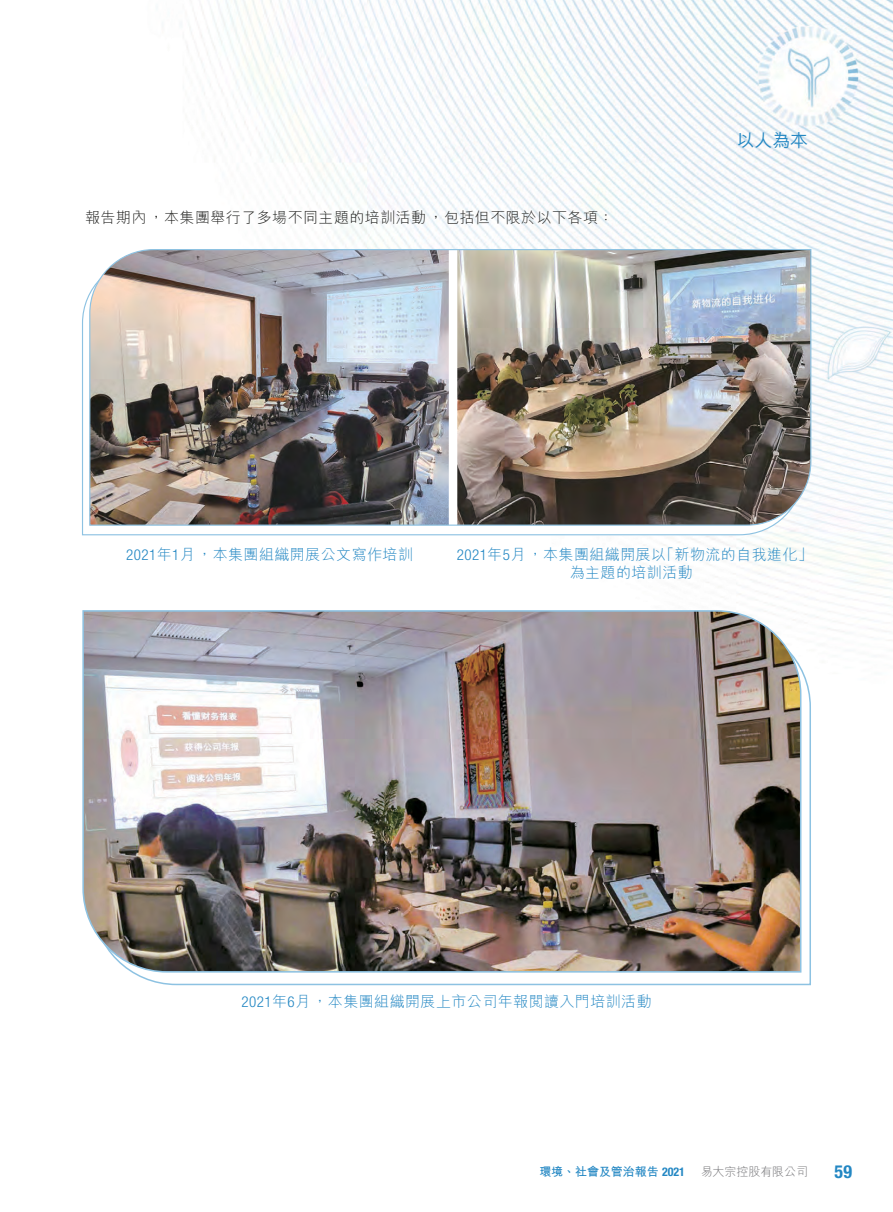
<style>
.page{position:relative;width:893px;height:1212px;background:#fff}
.page>*{position:absolute;margin:0;border:0;box-sizing:border-box;transform-origin:0 0}
.t1{font:18px "M Hei HK Medium E Ten B5 H";color:#2387c3}
.t2{font:700 condensed 18px "Helvetica Neue LT Std";color:#2387c3}
.t3{font:15px/18px "M Hei HK Light E Ten B5 H";letter-spacing:.03em;color:#2387c3;text-align:center}
.t4{font:15px "M Hei HK Light E Ten B5 H";letter-spacing:.03em;color:#1e1e1c}
.t5{font:12px "M Hei HK Bold E Ten B5 H";letter-spacing:-.005em;color:#2387c3}
.t6{font:12px "M Hei HK Light E Ten B5 H";letter-spacing:-.005em;color:#707073}
.s1{font-family:"Helvetica Neue LT Std";font-weight:300;font-stretch:condensed}
.s2{font-family:"Helvetica Neue LT Std";font-weight:700;font-stretch:condensed}
</style>
<div class="page">
<img style="left:187px;top:0;width:705px;height:632px">
<svg style="left:82px;top:294px;width:722px;height:242px"></svg>
<img style="left:89px;top:248px;width:723px;height:278px">
<svg style="left:133px;top:622px;width:678px;height:364px"></svg>
<img style="left:82px;top:609px;width:720px;height:364px">
<p class="t4" style="left:85px;top:212px;width:530px">報告期內，本集團舉行了多場不同主題的培訓活動，包括但不限於以下各項：</p>
<p class="t1" style="left:736px;top:134px;width:73px">以人為本</p>
<p class="t3" style="left:126px;top:547px;width:288px"><span class="s1">2021</span>年<span class="s1">1</span>月，本集團組織開展公文寫作培訓</p>
<p class="t3" style="left:456px;top:547px;width:358px"><span class="s1">2021</span>年<span class="s1">5</span>月，本集團組織開展以「新物流的自我進化」為主題的培訓活動</p>
<p class="t3" style="left:241px;top:994px;width:412px"><span class="s1">2021</span>年<span class="s1">6</span>月，本集團組織開展上市公司年報閱讀入門培訓活動</p>
<p class="t5" style="left:539px;top:1167px;width:147px">環境、社會及管治報告 <span class="s2">2021</span></p>
<p class="t6" style="left:700px;top:1167px;width:109px">易大宗控股有限公司</p>
<p class="t2" style="left:834px;top:1161px;width:19px">59</p>
</div>
